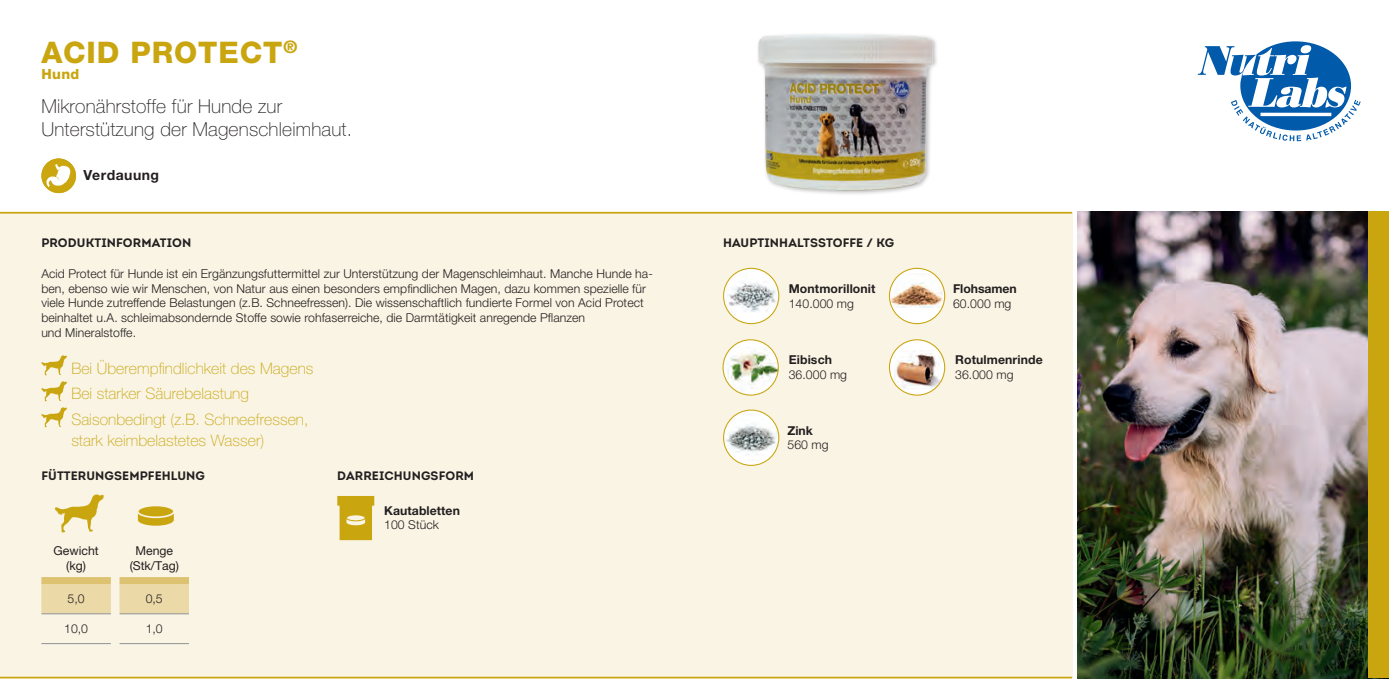
<style>
.page{position:relative;width:1389px;height:695px;background:#fff}
.page>*{position:absolute;margin:0;border:0;box-sizing:border-box;transform-origin:0 0}
.t1{font:800 29.75px "Helvetica Neue LT Pro";letter-spacing:.03em;color:#c9a510}
.t2{font:100 19.25px/22.8px "Helvetica Neue LT Pro";letter-spacing:.01em;color:#231f20}
.t3{font:100 15.75px/21px "Helvetica Neue LT Pro";letter-spacing:.005em;color:#c9a510}
._3_Copy{font:700 14px "Helvetica Neue LT Pro";letter-spacing:.035em;color:#231f20}
.t4{font:800 14px "Helvetica Neue LT Pro";color:#c9a510}
.Copy_Bold{font:300 12.25px/14.7px "Helvetica Neue LT Pro";letter-spacing:.005em;color:#231f20}
.Copy_Bold-2{font:700 12.25px/14.7px "Helvetica Neue LT Pro";letter-spacing:.01em;color:#231f20}
.t5{font:700 12.25px "Intro";letter-spacing:.01em;color:#231f20}
.t6{font:12.25px "Helvetica Neue LT Pro";color:#231f20}
.s1{font-weight:300}
.s2{font-weight:700}
</style>
<div class="page">
<div style="left:0;top:213px;width:1072px;height:465px;background:#f9f4e3"></div>
<hr style="left:0;top:212px;width:1072px;height:1px;background:#c9a510">
<hr style="left:0;top:676px;width:1072px;height:2px;background:#c9a510">
<img style="left:1077px;top:212px;width:292px;height:466px">
<div style="left:1369px;top:212px;width:20px;height:466px;background:#c9a510"></div>
<div style="left:723px;top:340px;width:55px;height:55px;background:#fff;border-radius:50%"></div>
<img style="left:723px;top:347px;width:55px;height:47px">
<div style="left:723px;top:339px;width:56px;height:56px;border:1px solid #c9a510;border-radius:50%"></div>
<svg style="left:724px;top:410px;width:55px;height:55px"></svg>
<img style="left:724px;top:413px;width:55px;height:48px">
<div style="left:723px;top:409px;width:56px;height:57px;border:1px solid #c9a510;border-radius:50%"></div>
<div style="left:724px;top:268px;width:55px;height:55px;background:#fff;border-radius:50%"></div>
<img style="left:726px;top:269px;width:53px;height:43px">
<div style="left:723px;top:268px;width:56px;height:56px;border:1px solid #c9a510;border-radius:50%"></div>
<svg style="left:889px;top:340px;width:56px;height:55px"></svg>
<img style="left:894px;top:350px;width:48px;height:38px">
<div style="left:889px;top:339px;width:56px;height:56px;border:1px solid #c9a510;border-radius:50%"></div>
<img style="left:758px;top:34px;width:179px;height:160px">
<svg style="left:1198px;top:41px;width:163px;height:100px"></svg>
<svg style="left:41px;top:355px;width:26px;height:20px"></svg>
<svg style="left:41px;top:381px;width:26px;height:20px"></svg>
<svg style="left:41px;top:407px;width:26px;height:20px"></svg>
<svg style="left:337px;top:496px;width:37px;height:44px;background:#d1b336"></svg>
<img style="left:41px;top:158px;width:35px;height:35px;border-radius:17px">
<div style="left:41px;top:158px;width:35px;height:35px;border:1px solid #c9a510;border-radius:50%"></div>
<svg style="left:55px;top:494px;width:49px;height:38px"></svg>
<svg style="left:41px;top:577px;width:148px;height:36px;background:#e9d6a1"></svg>
<hr style="left:41px;top:613px;width:70px;height:1px;background:#939598">
<hr style="left:120px;top:613px;width:69px;height:1px;background:#939598">
<hr style="left:41px;top:643px;width:70px;height:1px;background:#939598">
<hr style="left:120px;top:643px;width:69px;height:1px;background:#939598">
<svg style="left:138px;top:514px;width:36px;height:11px"></svg>
<div style="left:138px;top:505px;width:36px;height:12px;background:#c9a510;border-radius:50%"></div>
<div style="left:137px;top:504px;width:38px;height:14px;border:2px solid #f9f4e3;border-radius:50%"></div>
<div style="left:889px;top:268px;width:56px;height:55px;background:#fff;border-radius:50%"></div>
<img style="left:891px;top:273px;width:52px;height:34px">
<div style="left:889px;top:268px;width:56px;height:56px;border:1px solid #c9a510;border-radius:50%"></div>
<p class="t1" style="left:41px;top:34px;width:257px">ACID PROTECT<sup>®</sup></p>
<p class="t4" style="left:41px;top:66px;width:40px">Hund</p>
<p class="t2" style="left:41px;top:95px;width:312px">Mikronährstoffe für Hunde zur<br>Unterstützung der Magenschleimhaut.</p>
<p class="_3_Copy" style="left:83px;top:167px;width:77px">Verdauung</p>
<p class="t5" style="left:41px;top:235px;width:151px">PRODUKTINFORMATION</p>
<p class="Copy_Bold" style="left:41px;top:266px;width:613px">Acid Protect für Hunde ist ein Ergänzungsfuttermittel zur Unterstützung der Magenschleimhaut. Manche Hunde ha&shy;ben, ebenso wie wir Menschen, von Natur aus einen besonders empfindlichen Magen, dazu kommen spezielle für viele Hunde zutreffende Belastungen (z.B. Schneefressen). Die wissenschaftlich fundierte Formel von Acid Protect beinhaltet u.A. schleimabsondernde Stoffe sowie rohfaserreiche, die Darmtätigkeit anregende Pflanzen<br>und Mineralstoffe.</p>
<p class="t3" style="left:71px;top:357px;width:244px">Bei Überempfindlichkeit des Magens</p>
<p class="t3" style="left:71px;top:383px;width:179px">Bei starker Säurebelastung</p>
<p class="t3" style="left:71px;top:409px;width:239px">Saisonbedingt (z.B. Schneefressen, stark keimbelastetes Wasser)</p>
<p class="t5" style="left:41px;top:468px;width:165px">FÜTTERUNGSEMPFEHLUNG</p>
<p class="t5" style="left:337px;top:468px;width:138px">DARREICHUNGSFORM</p>
<p class="t6" style="left:54px;top:543px;width:47px">Gewicht</p>
<p class="t6" style="left:66px;top:558px;width:21px">(kg)</p>
<p class="t6" style="left:135px;top:543px;width:39px">Menge</p>
<p class="t6" style="left:130px;top:558px;width:51px">(Stk/Tag)</p>
<p class="Copy_Bold" style="left:68px;top:591px;width:19px">5,0</p>
<p class="Copy_Bold" style="left:146px;top:591px;width:19px">0,5</p>
<p class="Copy_Bold" style="left:64px;top:621px;width:25px">10,0</p>
<p class="Copy_Bold" style="left:146px;top:621px;width:19px">1,0</p>
<p class="Copy_Bold-2" style="left:384px;top:502px;width:77px">Kautabletten<br><span class="s1">100 Stück</span></p>
<p class="t5" style="left:723px;top:235px;width:173px">HAUPTINHALTSSTOFFE / KG</p>
<p class="Copy_Bold-2" style="left:789px;top:281px;width:88px">Montmorillonit<br><span class="s1">140.000 mg</span></p>
<p class="Copy_Bold-2" style="left:953px;top:281px;width:65px">Flohsamen<br><span class="s1">60.000 mg</span></p>
<p class="Copy_Bold" style="left:789px;top:352px;width:60px"><span class="s2">Eibisch<br></span>36.000 mg</p>
<p class="Copy_Bold-2" style="left:955px;top:352px;width:89px">Rotulmenrinde<br><span class="s1">36.000 mg</span></p>
<p class="Copy_Bold" style="left:788px;top:422px;width:43px"><span class="s2">Zink<br></span>560 mg</p>
</div>
